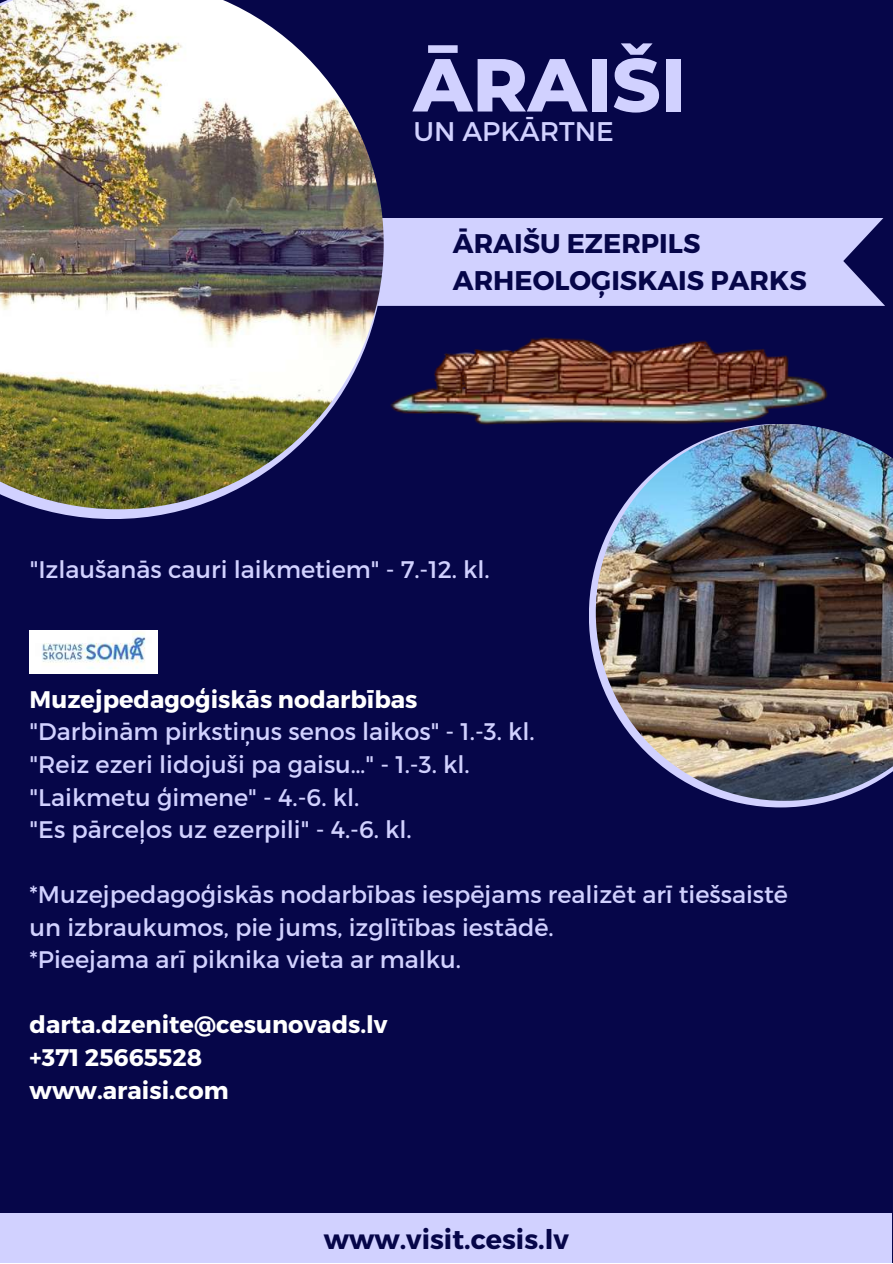
<style>
.page{position:relative;width:893px;height:1264px;background:#fff}
.page>*{position:absolute;margin:0;border:0;box-sizing:border-box;transform-origin:0 0}
.t1{font:800 75px "Montserrat";color:#d1d1ff}
.t2{font:700 27px/37px "Montserrat";color:#060649}
.t3{font:27px "Montserrat";color:#d1d1ff}
.t4{font:24px/32.5px "Montserrat";color:#d1d1ff}
.t5{font:700 24px/32.5px "Montserrat";color:#fff}
</style>
<div class="page">
<div style="left:0;top:0;width:892px;height:1262px;background:#060649"></div>
<div style="left:383px;top:218px;width:501px;height:88px;background:#d1d1ff"></div>
<img style="left:0;top:0;width:383px;height:509px">
<svg style="left:589px;top:568px;width:245px;height:239px"></svg>
<img style="left:595px;top:432px;width:297px;height:368px">
<img style="left:383px;top:293px;width:456px;height:171px">
<div style="left:0;top:1213px;width:891px;height:49px;background:#d1d1ff"></div>
<img style="left:30px;top:630px;width:128px;height:43px">
<h1 class="t1" style="left:413px;top:39px;width:274px">ĀRAIŠI</h1>
<p class="t3" style="left:413px;top:113px;width:202px">UN APKĀRTNE</p>
<p class="t2" style="left:453px;top:224px;width:355px">ĀRAIŠU EZERPILS<br>ARHEOLOĢISKAIS PARKS</p>
<p class="t4" style="left:30px;top:552px;width:461px">"Izlaušanās cauri laikmetiem" - 7.-12. kl.</p>
<p class="t5" style="left:30px;top:681px;width:389px">Muzejpedagoģiskās nodarbības</p>
<p class="t4" style="left:30px;top:714px;width:506px">"Darbinām pirkstiņus senos laikos" - 1.-3. kl. "Reiz ezeri lidojuši pa gaisu…" - 1.-3. kl. "Laikmetu ģimene" - 4.-6. kl.<br>"Es pārceļos uz ezerpili" - 4.-6. kl.</p>
<p class="t4" style="left:30px;top:877px;width:759px">*Muzejpedagoģiskās nodarbības iespējams realizēt arī tiešsaistē un izbraukumos, pie jums, izglītības iestādē.<br>*Pieejama arī piknika vieta ar malku.</p>
<p class="t5" style="left:30px;top:1007px;width:359px">darta.dzenite@cesunovads.lv +371 25665528 www.araisi.com</p>
<p class="t2" style="left:324px;top:1218px;width:246px">www.visit.cesis.lv</p>
</div>
